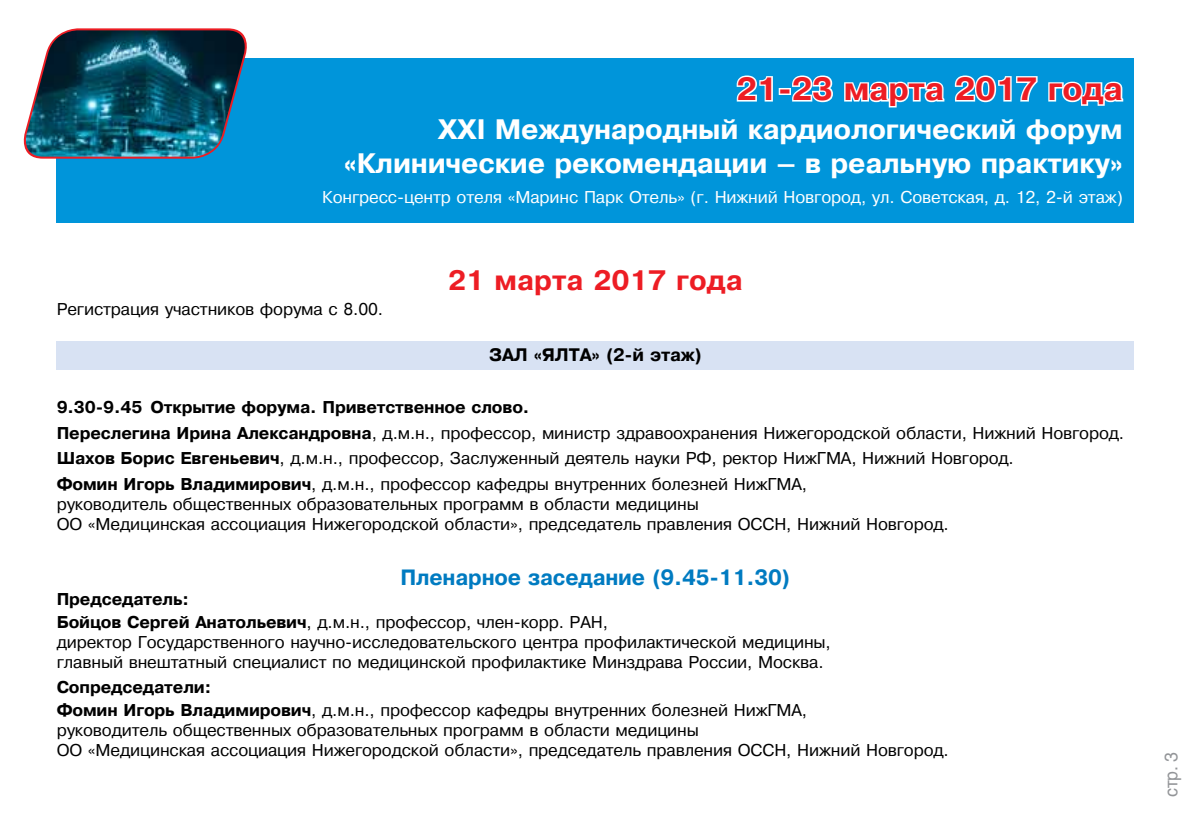
<style>
.page{position:relative;width:1191px;height:840px;background:#fff}
.page>*{position:absolute;margin:0;border:0;box-sizing:border-box;transform-origin:0 0}
.t1{font:32px "Pragmatica Bold Cyrillic";letter-spacing:-.01em;color:#ed1d24}
.t2{font:28px/33.6px "Pragmatica Bold Cyrillic";letter-spacing:-.01em;color:#fff;text-align:right}
.t3{font:28px "Pragmatica Bold Cyrillic";color:#ed1d24}
.t4{font:22px "Pragmatica Bold Cyrillic";letter-spacing:-.01em;color:#007bc1}
.t5{font:18px "Pragmatica Bold Cyrillic";letter-spacing:-.01em;color:#000}
.t6{font:18px "Helios";color:#939598}
.t7{font:17px/20px "Pragmatica Cyrillic";letter-spacing:-.01em;color:#000}
.t8{font:17px "Pragmatica Cyrillic";letter-spacing:-.01em;color:#fff}
.t9{font:17px "Pragmatica Bold Cyrillic";letter-spacing:-.01em;color:#000}
.s1{font-family:"Pragmatica Bold Cyrillic"}
</style>
<div class="page">
<div style="left:57px;top:340px;width:1077px;height:29px;background:#d8e2f3"></div>
<div style="left:57px;top:58px;width:1077px;height:164px;background:#0095da"></div>
<svg style="left:736px;top:75px;width:37px;height:27px"></svg>
<div style="left:778px;top:88px;width:13px;height:7px;border:3px solid #fff"></div>
<svg style="left:790px;top:75px;width:43px;height:28px"></svg>
<svg style="left:844px;top:81px;width:101px;height:27px"></svg>
<svg style="left:954px;top:75px;width:84px;height:28px"></svg>
<svg style="left:1048px;top:81px;width:76px;height:25px"></svg>
<img style="left:23px;top:28px;width:224px;height:131px">
<h1 class="t1" style="left:736px;top:72px;width:388px">21-23 марта 2017 года</h1>
<h2 class="t2" style="left:344px;top:113px;width:780px">XXI Международный кардиологический форум «Клинические рекомендации — в реальную практику»</h2>
<p class="t8" style="left:322px;top:188px;width:802px">Конгресс-центр отеля «Маринс Парк Отель» (г. Нижний Новгород, ул. Советская, д. 12, 2-й этаж)</p>
<p class="t7" style="left:57px;top:300px;width:328px">Регистрация участников форума с 8.00.</p>
<h2 class="t3" style="left:448px;top:265px;width:296px">21 марта 2017 года</h2>
<p class="t5" style="left:489px;top:345px;width:214px">Зал «ЯЛТА» (2-й этаж)</p>
<p class="t9" style="left:57px;top:398px;width:474px">9.30-9.45 Открытие форума. Приветственное слово.</p>
<p class="t7" style="left:57px;top:420px;width:1069px;line-height:25.6px"><span class="s1">Переслегина Ирина Александровна</span>, д.м.н., профессор, министр здравоохранения Нижегородской области, Нижний Новгород.<br><span class="s1">Шахов Борис Евгеньевич</span>, д.м.н., профессор, Заслуженный деятель науки РФ, ректор НижГМА, Нижний Новгород.<br><span class="s1">Фомин Игорь Владимирович</span>, д.м.н., профессор кафедры внутренних болезней НижГМА,</p>
<p class="t7" style="left:57px;top:494px;width:893px">руководитель общественных образовательных программ в области медицины<br>ОО «Медицинская ассоциация Нижегородской области», председатель правления ОССН, Нижний Новгород.</p>
<p class="t4" style="left:400px;top:565px;width:391px">Пленарное заседание (9.45-11.30)</p>
<p class="t9" style="left:57px;top:589px;width:134px">Председатель:</p>
<p class="t7" style="left:57px;top:612px;width:775px"><span class="s1">Бойцов Сергей Анатольевич</span>, д.м.н., профессор, член-корр. РАН,<br>директор Государственного научно-исследовательского центра профилактической медицины, главный внештатный специалист по медицинской профилактике Минздрава России, Москва.</p>
<p class="t9" style="left:57px;top:678px;width:156px">Сопредседатели:</p>
<p class="t7" style="left:57px;top:700px;width:893px"><span class="s1">Фомин Игорь Владимирович</span>, д.м.н., профессор кафедры внутренних болезней НижГМА,<br>руководитель общественных образовательных программ в области медицины<br>ОО «Медицинская ассоциация Нижегородской области», председатель правления ОССН, Нижний Новгород.</p>
<p class="t6" style="left:1160px;top:797px;width:47px;rotate:-90deg">стр. 3</p>
</div>
